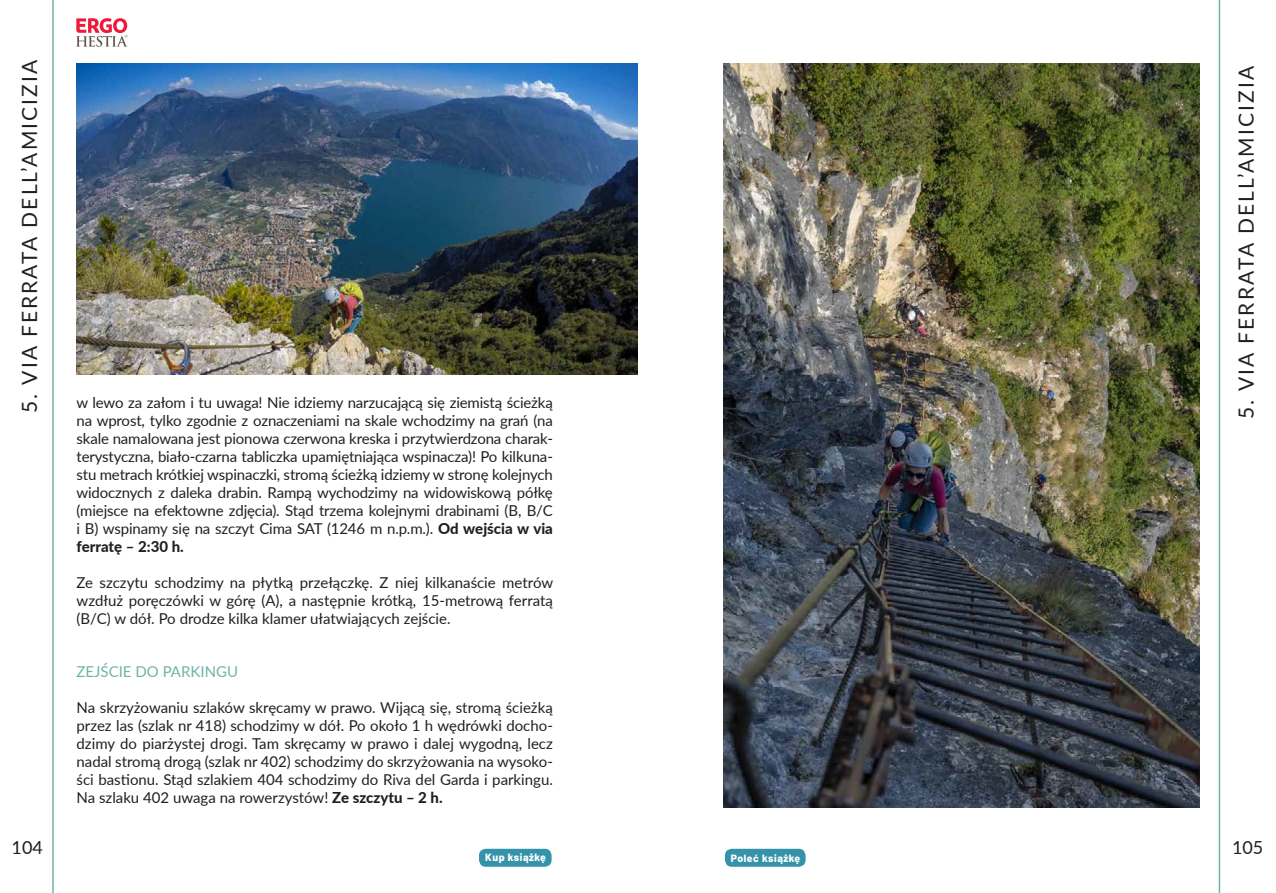
<style>
.page{position:relative;width:1276px;height:893px;background:#fff}
.page>*{position:absolute;margin:0;border:0;box-sizing:border-box;transform-origin:0 0}
.t1{font:21px "Lato";letter-spacing:.1em;color:#231f20}
.t2{font:18px "Lato";color:#231f20}
.t3{font:15px/18px "Lato";color:#231f20;text-align:justify}
.t4{font:15px "Lato";color:#6fb4a9}
.t5{font:800 10.5px "Barlow";letter-spacing:.05em;color:#fff}
.s1{font-weight:800}
</style>
<div class="page">
<hr style="left:52px;top:0;width:2px;height:893px;background:#6fb4a9">
<svg style="left:76px;top:18px;width:52px;height:29px"></svg>
<img style="left:77px;top:64px;width:561px;height:310px">
<hr style="left:1218px;top:0;width:2px;height:893px;background:#6fb4a9">
<img style="left:723px;top:64px;width:476px;height:744px">
<div style="left:724px;top:848px;width:82px;height:19px;background:#3593a9;border-radius:7px"></div>
<div style="left:724px;top:847px;width:83px;height:21px;border:1px solid #fff;border-radius:7px"></div>
<div style="left:478px;top:848px;width:74px;height:19px;background:#3593a9;border-radius:7px"></div>
<div style="left:478px;top:847px;width:75px;height:21px;border:1px solid #fff;border-radius:7px"></div>
<h1 class="t1" style="left:14px;top:413px;width:355px;rotate:-90deg">5. VIA FERRATA DELL’AMICIZIA</h1>
<p class="t2" style="left:12px;top:835px;width:33px">104</p>
<p class="t3" style="left:77px;top:393px;width:478px">w lewo za załom i tu uwaga! Nie idziemy narzucającą się ziemistą ścieżką na wprost, tylko zgodnie z oznaczeniami na skale wchodzimy na grań (na skale namalowana jest pionowa czerwona kreska i przytwierdzona charak&shy;terystyczna, biało-czarna tabliczka upamiętniająca wspinacza)! Po kilkuna&shy;stu metrach krótkiej wspinaczki, stromą ścieżką idziemy w stronę kolejnych widocznych z daleka drabin. Rampą wychodzimy na widowiskową półkę (miejsce na efektowne zdjęcia). Stąd trzema kolejnymi drabinami (B, B/C i B) wspinamy się na szczyt Cima SAT (1246 m n.p.m.). <span class="s1">Od wejścia w via ferratę – 2:30 h.</span></p>
<p class="t3" style="left:77px;top:573px;width:478px">Ze szczytu schodzimy na płytką przełączkę. Z niej kilkanaście metrów wzdłuż poręczówki w górę (A), a następnie krótką, 15-metrową ferratą (B/C) w dół. Po drodze kilka klamer ułatwiających zejście.</p>
<p class="t4" style="left:77px;top:661px;width:163px">ZEJŚCIE DO PARKINGU</p>
<p class="t3" style="left:77px;top:698px;width:478px">Na skrzyżowaniu szlaków skręcamy w prawo. Wijącą się, stromą ścieżką przez las (szlak nr 418) schodzimy w dół. Po około 1 h wędrówki docho&shy;dzimy do piarżystej drogi. Tam skręcamy w prawo i dalej wygodną, lecz nadal stromą drogą (szlak nr 402) schodzimy do skrzyżowania na wysoko&shy;ści bastionu. Stąd szlakiem 404 schodzimy do Riva del Garda i parkingu.<br>Na szlaku 402 uwaga na rowerzystów! <span class="s1">Ze szczytu – 2 h.</span></p>
<p class="t5" style="left:485px;top:850px;width:62px">Kup książkę</p>
<p class="t5" style="left:731px;top:850px;width:71px">Poleć książkę</p>
<h1 class="t1" style="left:1231px;top:419px;width:355px;rotate:-90deg">5. VIA FERRATA DELL’AMICIZIA</h1>
<p class="t2" style="left:1232px;top:834px;width:33px">105</p>
</div>
